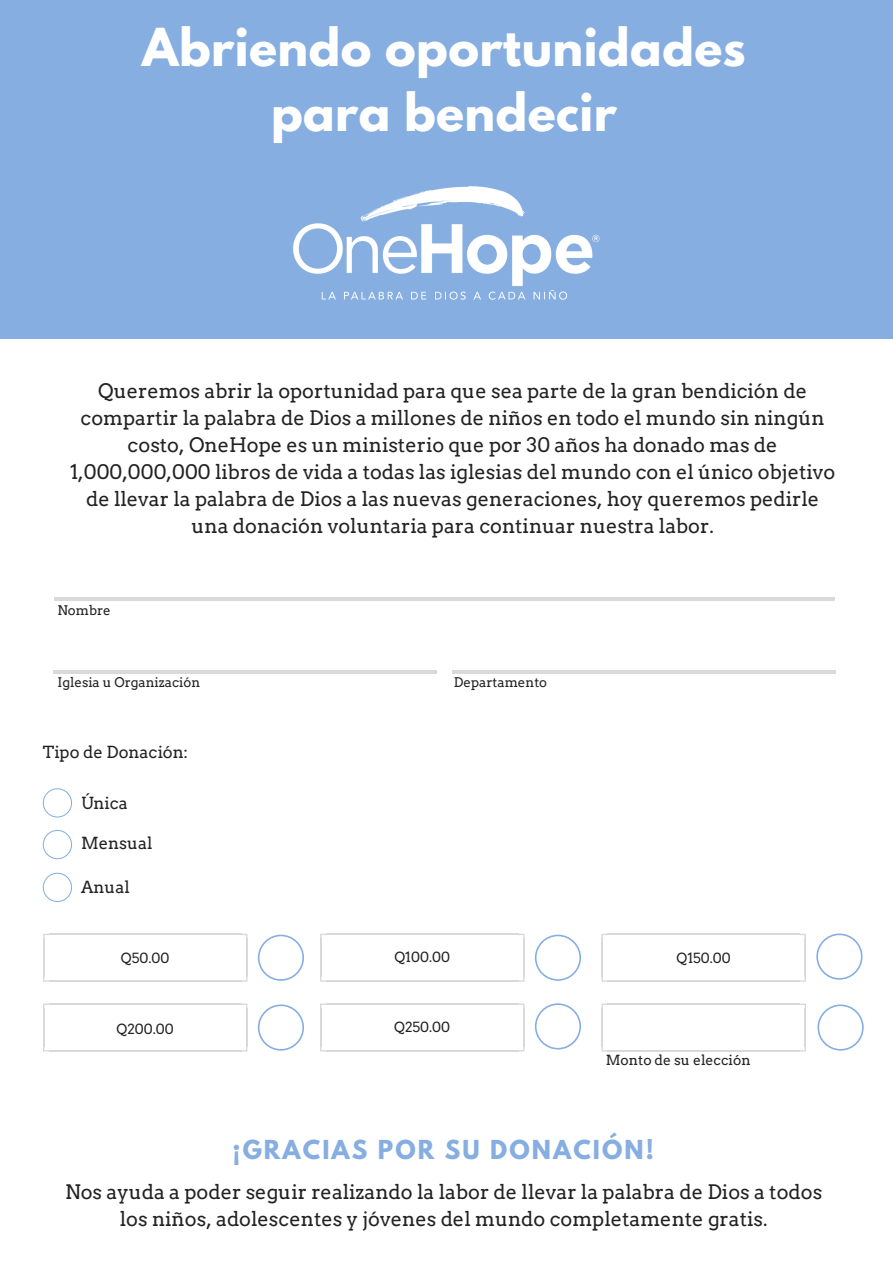
<style>
.page{position:relative;width:893px;height:1263px;background:#fff}
.page>*{position:absolute;margin:0;border:0;box-sizing:border-box;transform-origin:0 0}
.t1{font:700 46.35px/64.2px "League Spartan";letter-spacing:.01em;color:#fff;text-align:center}
.t2{font:700 23.25px "League Spartan";letter-spacing:.09em;color:#86aee1}
.t3{font:19.8px/27px "Arvo";color:#222;text-align:center}
.t4{font:16.5px "Arvo";color:#222}
.t5{font:13.95px "Arvo";color:#222}
.t6{font:13.2px "Arvo";color:#222}
</style>
<div class="page">
<div style="left:0;top:0;width:893px;height:339px;background:#86aee1"></div>
<hr style="left:54px;top:597px;width:780px;height:3px;background:#d9d9d9">
<hr style="left:452px;top:670px;width:383px;height:3px;background:#d9d9d9">
<hr style="left:53px;top:670px;width:384px;height:3px;background:#d9d9d9">
<svg style="left:43px;top:934px;width:6px;height:4px"></svg>
<hr style="left:43px;top:938px;width:1px;height:39px;background:#d9d9d9">
<svg style="left:43px;top:977px;width:6px;height:5px"></svg>
<hr style="left:49px;top:980px;width:192px;height:2px;background:#d9d9d9">
<svg style="left:241px;top:977px;width:6px;height:5px"></svg>
<hr style="left:246px;top:938px;width:1px;height:39px;background:#d9d9d9">
<hr style="left:49px;top:934px;width:192px;height:1px;background:#d9d9d9">
<svg style="left:258px;top:935px;width:46px;height:46px"></svg>
<hr style="left:602px;top:938px;width:1px;height:39px;background:#d9d9d9">
<svg style="left:602px;top:977px;width:5px;height:5px"></svg>
<hr style="left:607px;top:980px;width:193px;height:2px;background:#d9d9d9">
<svg style="left:800px;top:977px;width:6px;height:5px"></svg>
<hr style="left:805px;top:938px;width:1px;height:39px;background:#d9d9d9">
<hr style="left:607px;top:934px;width:193px;height:1px;background:#d9d9d9">
<svg style="left:800px;top:934px;width:6px;height:4px"></svg>
<svg style="left:43px;top:1003px;width:6px;height:5px"></svg>
<hr style="left:43px;top:1008px;width:1px;height:39px;background:#d9d9d9">
<svg style="left:43px;top:1047px;width:6px;height:4px"></svg>
<hr style="left:49px;top:1050px;width:192px;height:1px;background:#d9d9d9">
<hr style="left:246px;top:1008px;width:1px;height:39px;background:#d9d9d9">
<hr style="left:49px;top:1003px;width:192px;height:2px;background:#d9d9d9">
<svg style="left:241px;top:1003px;width:6px;height:5px"></svg>
<svg style="left:816px;top:933px;width:46px;height:47px"></svg>
<svg style="left:258px;top:1004px;width:46px;height:47px"></svg>
<svg style="left:320px;top:934px;width:6px;height:4px"></svg>
<hr style="left:320px;top:938px;width:1px;height:39px;background:#d9d9d9">
<svg style="left:320px;top:977px;width:6px;height:5px"></svg>
<hr style="left:326px;top:980px;width:192px;height:2px;background:#d9d9d9">
<svg style="left:518px;top:977px;width:6px;height:5px"></svg>
<hr style="left:523px;top:938px;width:1px;height:39px;background:#d9d9d9">
<hr style="left:326px;top:934px;width:192px;height:1px;background:#d9d9d9">
<svg style="left:535px;top:935px;width:46px;height:46px"></svg>
<svg style="left:320px;top:1003px;width:6px;height:5px"></svg>
<hr style="left:320px;top:1008px;width:1px;height:39px;background:#d9d9d9">
<svg style="left:320px;top:1047px;width:6px;height:4px"></svg>
<hr style="left:326px;top:1050px;width:192px;height:1px;background:#d9d9d9">
<hr style="left:523px;top:1008px;width:1px;height:39px;background:#d9d9d9">
<hr style="left:326px;top:1003px;width:192px;height:2px;background:#d9d9d9">
<svg style="left:518px;top:1003px;width:6px;height:5px"></svg>
<svg style="left:602px;top:1003px;width:5px;height:5px"></svg>
<hr style="left:602px;top:1008px;width:1px;height:39px;background:#d9d9d9">
<hr style="left:607px;top:1050px;width:193px;height:1px;background:#d9d9d9">
<svg style="left:800px;top:1047px;width:6px;height:4px"></svg>
<hr style="left:805px;top:1008px;width:1px;height:39px;background:#d9d9d9">
<hr style="left:607px;top:1003px;width:193px;height:2px;background:#d9d9d9">
<svg style="left:800px;top:1003px;width:6px;height:5px"></svg>
<svg style="left:535px;top:1003px;width:46px;height:46px"></svg>
<svg style="left:817px;top:1004px;width:47px;height:47px"></svg>
<img style="left:293px;top:186px;width:307px;height:114px">
<svg style="left:43px;top:788px;width:29px;height:29px"></svg>
<svg style="left:43px;top:830px;width:29px;height:29px"></svg>
<svg style="left:43px;top:873px;width:29px;height:29px"></svg>
<h1 class="t1" style="left:142px;top:22px;width:605px">Abriendo oportunidades para bendecir</h1>
<p class="t3" style="left:70px;top:377px;width:767px">Queremos abrir la oportunidad para que sea parte de la gran bendición de compartir la palabra de Dios a millones de niños en todo el mundo sin ningún costo, OneHope es un ministerio que por 30 años ha donado mas de 1,000,000,000 libros de vida a todas las iglesias del mundo con el único objetivo de llevar la palabra de Dios a las nuevas generaciones, hoy queremos pedirle una donación voluntaria para continuar nuestra labor.</p>
<p class="t6" style="left:57px;top:602px;width:55px">Nombre</p>
<p class="t6" style="left:57px;top:674px;width:144px">Iglesia u Organización</p>
<p class="t4" style="left:43px;top:742px;width:147px">Tipo de Donación:</p>
<p class="t4" style="left:81px;top:793px;width:48px">Única</p>
<p class="t4" style="left:81px;top:833px;width:73px">Mensual</p>
<p class="t4" style="left:81px;top:877px;width:50px">Anual</p>
<p class="t6" style="left:454px;top:674px;width:95px">Departamento</p>
<p class="t5" style="left:394px;top:948px;width:57px">Q100.00</p>
<p class="t5" style="left:121px;top:949px;width:50px">Q50.00</p>
<p class="t5" style="left:676px;top:949px;width:56px">Q150.00</p>
<p class="t5" style="left:117px;top:1020px;width:59px">Q200.00</p>
<p class="t5" style="left:394px;top:1018px;width:58px">Q250.00</p>
<p class="t5" style="left:606px;top:1052px;width:146px">Monto de su elección</p>
<p class="t2" style="left:233px;top:1138px;width:423px">¡GRACIAS POR SU DONACIÓN!</p>
<p class="t3" style="left:65px;top:1179px;width:759px">Nos ayuda a poder seguir realizando la labor de llevar la palabra de Dios a todos los niños, adolescentes y jóvenes del mundo completamente gratis.</p>
</div>
